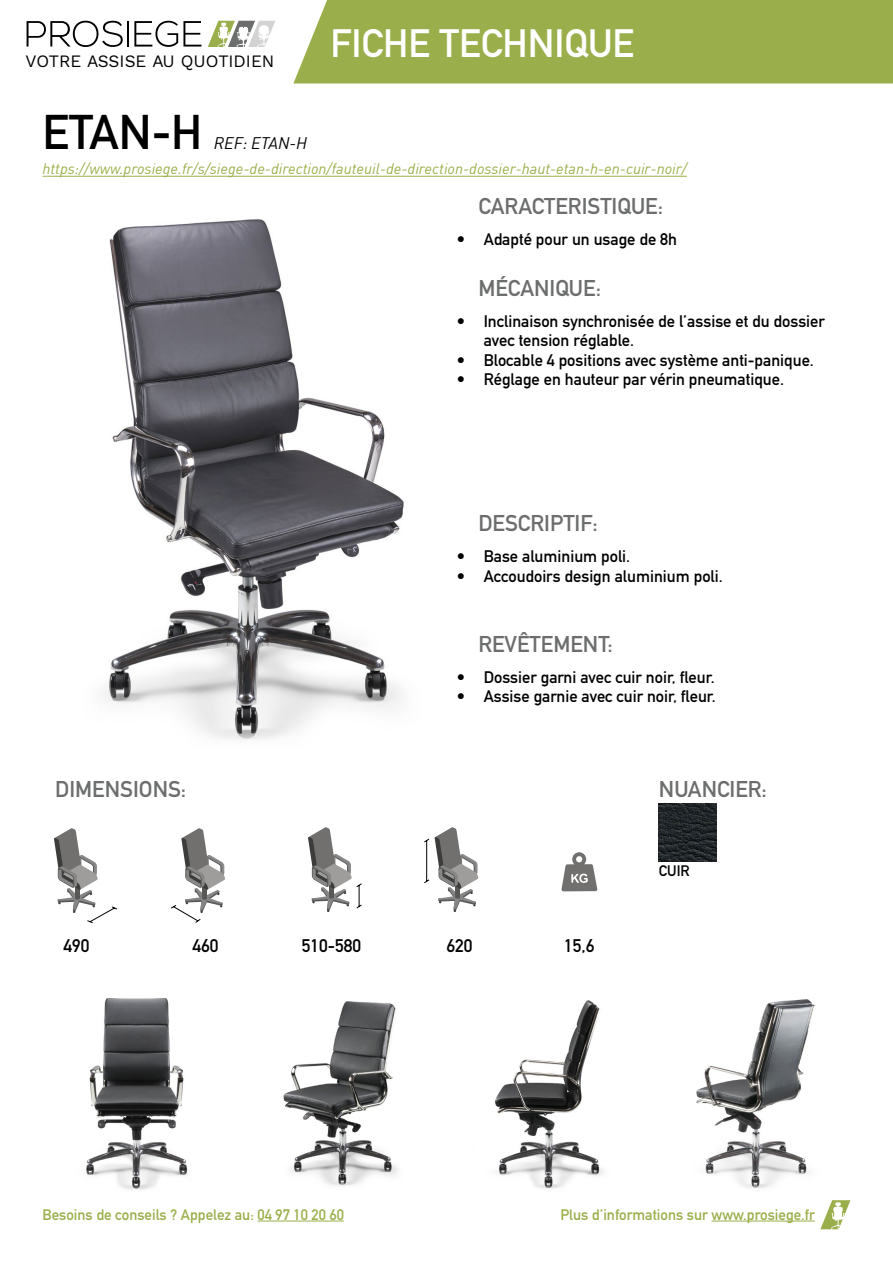
<style>
.page{position:relative;width:893px;height:1263px;background:#fff}
.page>*{position:absolute;margin:0;border:0;box-sizing:border-box;transform-origin:0 0}
.t1{font:700 48px "DIN Alternate";color:#000}
.t2{font:700 39px "DIN Alternate";color:#fff}
.t3{font:700 22.5px "DIN Alternate";color:#6c6d6d}
.t4{font:700 18px "DIN Alternate";color:#000}
.t5{font:17.1px "Work Sans";color:#000}
.t6{font:700 16.5px/19.5px "DIN Alternate";color:#000}
.t7{font:italic 16.5px "DIN";color:#000}
.t8{font:italic 15px "DIN";color:#9aaf4b}
.t9{font:700 15px "DIN Alternate";color:#9aaf4b}
.t10{font:700 15px "DIN Alternate";color:#000}
</style>
<div class="page">
<svg style="left:820px;top:1200px;width:30px;height:29px"></svg>
<div style="left:293px;top:0;width:600px;height:83px;background:#9aaf4b"></div>
<svg style="left:208px;top:21px;width:67px;height:26px"></svg>
<svg style="left:27px;top:21px;width:96px;height:26px"></svg>
<hr style="left:127px;top:21px;width:2px;height:26px;background:#000">
<svg style="left:134px;top:21px;width:67px;height:26px"></svg>
<hr style="left:712px;top:1221px;width:103px;height:1px;background:#9aaf4b">
<hr style="left:258px;top:1221px;width:86px;height:1px;background:#9aaf4b">
<img style="left:659px;top:803px;width:57px;height:58px">
<hr style="left:43px;top:176px;width:644px;height:1px;background:#9aaf4b">
<img style="left:103px;top:219px;width:301px;height:521px">
<img style="left:86px;top:998px;width:102px;height:192px">
<img style="left:283px;top:1001px;width:115px;height:185px">
<img style="left:494px;top:1000px;width:110px;height:189px">
<img style="left:696px;top:999px;width:120px;height:189px">
<svg style="left:54px;top:828px;width:64px;height:96px"></svg>
<svg style="left:171px;top:828px;width:54px;height:95px"></svg>
<svg style="left:308px;top:827px;width:54px;height:85px"></svg>
<svg style="left:561px;top:852px;width:36px;height:39px"></svg>
<svg style="left:424px;top:827px;width:54px;height:85px"></svg>
<p class="t5" style="left:26px;top:51px;width:250px">VOTRE ASSISE AU QUOTIDIEN</p>
<h2 class="t2" style="left:331px;top:13px;width:305px">FICHE TECHNIQUE</h2>
<h1 class="t1" style="left:43px;top:96px;width:161px">ETAN-H</h1>
<p class="t7" style="left:214px;top:133px;width:95px">REF: ETAN-H</p>
<p class="t8" style="left:43px;top:159px;width:646px">https://www.prosiege.fr/s/siege-de-direction/fauteuil-de-direction-dossier-haut-etan-h-en-cuir-noir/</p>
<h3 class="t3" style="left:478px;top:189px;width:186px">CARACTERISTIQUE:</h3>
<p class="t6" style="left:457px;top:228px;width:222px">• Adapté pour un usage de 8h</p>
<h3 class="t3" style="left:478px;top:271px;width:124px">MÉCANIQUE:</h3>
<p class="t6" style="left:484px;top:310px;width:343px;text-indent:-27px">• Inclinaison synchronisée de l’assise et du dossier avec tension réglable.</p>
<p class="t6" style="left:457px;top:349px;width:359px">• Blocable 4 positions avec système anti-panique.</p>
<p class="t6" style="left:457px;top:369px;width:329px">• Réglage en hauteur par vérin pneumatique.</p>
<h3 class="t3" style="left:478px;top:506px;width:121px">DESCRIPTIF:</h3>
<p class="t6" style="left:457px;top:545px;width:175px">• Base aluminium poli.</p>
<p class="t6" style="left:457px;top:565px;width:268px">• Accoudoirs design aluminium poli.</p>
<h3 class="t3" style="left:478px;top:627px;width:136px">REVÊTEMENT:</h3>
<p class="t6" style="left:457px;top:666px;width:259px">• Dossier garni avec cuir noir, fleur.</p>
<p class="t6" style="left:457px;top:685px;width:261px">• Assise garnie avec cuir noir, fleur.</p>
<h3 class="t3" style="left:55px;top:772px;width:133px">DIMENSIONS:</h3>
<h3 class="t3" style="left:659px;top:772px;width:110px">NUANCIER:</h3>
<p class="t4" style="left:64px;top:932px;width:27px">490</p>
<p class="t4" style="left:193px;top:932px;width:27px">460</p>
<p class="t4" style="left:302px;top:932px;width:61px">510-580</p>
<p class="t4" style="left:446px;top:932px;width:27px">620</p>
<p class="t4" style="left:564px;top:932px;width:32px">15,6</p>
<p class="t10" style="left:659px;top:859px;width:32px">CUIR</p>
<p class="t9" style="left:43px;top:1203px;width:303px">Besoins de conseils ? Appelez au: 04 97 10 20 60</p>
<p class="t9" style="left:560px;top:1203px;width:256px">Plus d’informations sur www.prosiege.fr</p>
</div>
